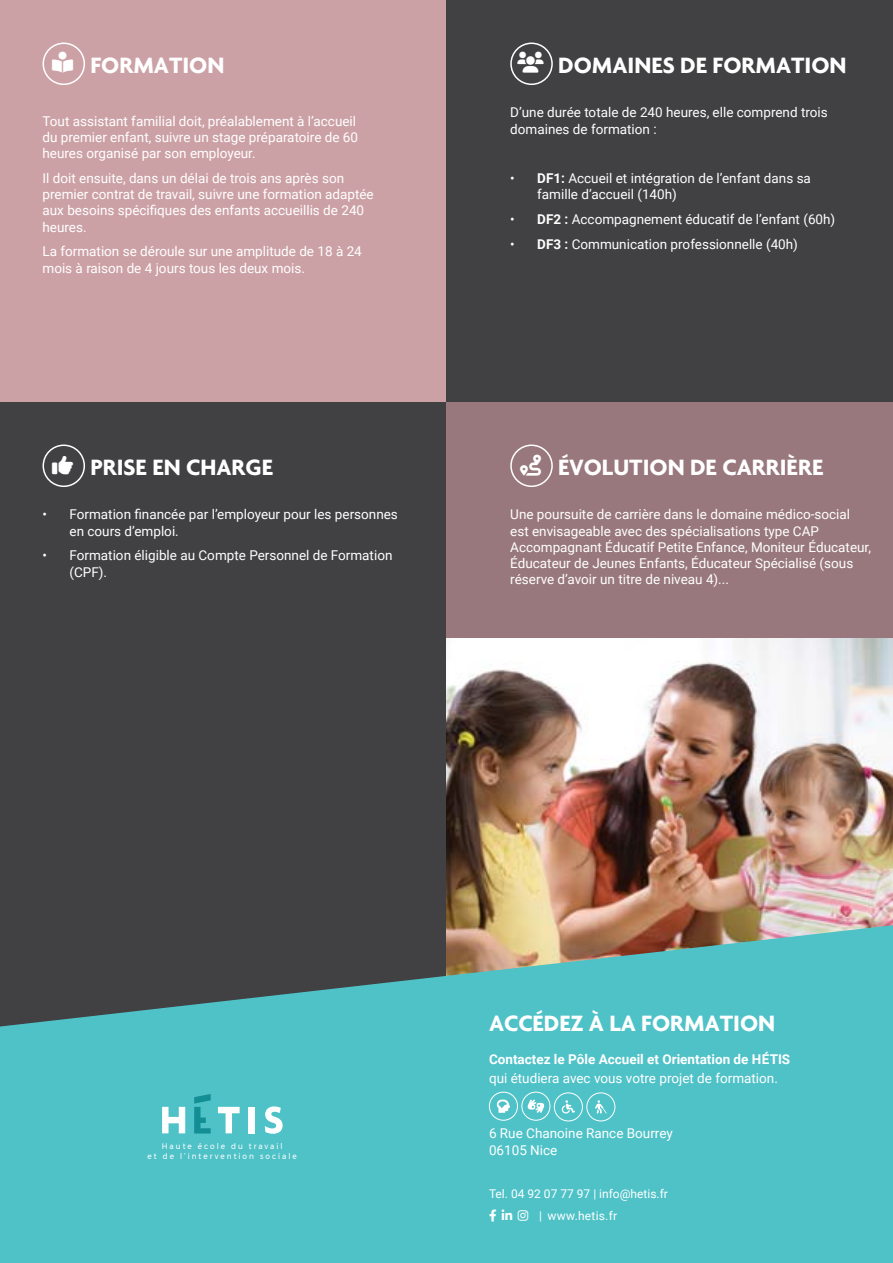
<style>
.page{position:relative;width:893px;height:1263px;background:#fff}
.page>*{position:absolute;margin:0;border:0;box-sizing:border-box;transform-origin:0 0}
.t1{font:700 24px "Agenda";color:#fff}
.t2{font:13.5px/16.2px "Roboto";color:#fff}
.t3{font:700 13.5px "Roboto";color:#fff}
.t4{font:12px/23px "Roboto";color:#fff;text-align:center}
.t5{font:8.1px/9.8px "Montserrat";letter-spacing:.275em;color:#fff;text-align:center;scale:.9 1}
.s1{font-weight:700}
</style>
<div class="page">
<div style="left:0;top:0;width:446px;height:402px;background:#cca1a6"></div>
<div style="left:43px;top:43px;width:42px;height:42px;border:2px solid #fff;border-radius:50%"></div>
<div style="left:0;top:402px;width:446px;height:681px;background:#414042"></div>
<div style="left:43px;top:444px;width:42px;height:43px;border:2px solid #fff;border-radius:50%"></div>
<img style="left:446px;top:638px;width:447px;height:287px">
<div style="left:446px;top:0;width:447px;height:402px;background:#414042"></div>
<div style="left:510px;top:43px;width:43px;height:42px;border:2px solid #fff;border-radius:50%"></div>
<div style="left:446px;top:402px;width:447px;height:236px;background:#98787c"></div>
<div style="left:510px;top:444px;width:43px;height:43px;border:2px solid #fff;border-radius:50%"></div>
<svg style="left:0;top:925px;width:893px;height:338px;fill:#4fc2c8"></svg>
<svg style="left:162px;top:1107px;width:23px;height:26px"></svg>
<svg style="left:218px;top:1107px;width:22px;height:26px"></svg>
<div style="left:248px;top:1107px;width:7px;height:26px;background:#fff"></div>
<svg style="left:265px;top:1106px;width:18px;height:28px"></svg>
<svg style="left:194px;top:1094px;width:17px;height:39px"></svg>
<div style="left:554px;top:1092px;width:29px;height:29px;border:1px solid #fff;border-radius:50%"></div>
<svg style="left:562px;top:1100px;width:13px;height:13px"></svg>
<div style="left:489px;top:1092px;width:29px;height:28px;border:1px solid #fff;border-radius:50%"></div>
<svg style="left:497px;top:1099px;width:13px;height:14px"></svg>
<div style="left:586px;top:1092px;width:29px;height:29px;border:1px solid #fff;border-radius:50%"></div>
<svg style="left:595px;top:1100px;width:12px;height:13px"></svg>
<div style="left:521px;top:1092px;width:29px;height:28px;border:1px solid #fff;border-radius:50%"></div>
<svg style="left:528px;top:1099px;width:16px;height:14px"></svg>
<svg style="left:490px;top:1210px;width:6px;height:12px"></svg>
<svg style="left:502px;top:1209px;width:10px;height:11px"></svg>
<svg style="left:518px;top:1210px;width:10px;height:11px"></svg>
<h1 class="t1" style="left:90px;top:51px;width:136px">FORMATION</h1>
<p class="t2" style="left:43px;top:113px;width:317px">Tout assistant familial doit, préalablement à l’accueil du premier enfant, suivre un stage préparatoire de 60 heures organisé par son employeur.</p>
<p class="t2" style="left:43px;top:170px;width:333px">Il doit ensuite, dans un délai de trois ans après son premier contrat de travail, suivre une formation adaptée aux besoins spécifiques des enfants accueillis de 240 heures.</p>
<p class="t2" style="left:43px;top:243px;width:321px">La formation se déroule sur une amplitude de 18 à 24 mois à raison de 4 jours tous les deux mois.</p>
<h1 class="t1" style="left:90px;top:453px;width:184px">PRISE EN CHARGE</h1>
<p class="t2" style="left:70px;top:506px;width:330px;text-indent:-27px">• Formation financée par l’employeur pour les personnes en cours d’emploi.</p>
<p class="t2" style="left:70px;top:547px;width:324px;text-indent:-27px">• Formation éligible au Compte Personnel de Formation (CPF).</p>
<h1 class="t1" style="left:558px;top:51px;width:290px">DOMAINES DE FORMATION</h1>
<p class="t2" style="left:510px;top:104px;width:319px">D’une durée totale de 240 heures, elle comprend trois domaines de formation :</p>
<p class="t2" style="left:537px;top:170px;width:275px;text-indent:-27px">• <span class="s1">DF1:</span> Accueil et intégration de l’enfant dans sa famille d’accueil (140h)</p>
<p class="t2" style="left:510px;top:211px;width:327px">• <span class="s1">DF2 :</span> Accompagnement éducatif de l’enfant (60h)</p>
<p class="t2" style="left:510px;top:235px;width:289px">• <span class="s1">DF3 :</span> Communication professionnelle (40h)</p>
<h1 class="t1" style="left:558px;top:453px;width:267px">ÉVOLUTION DE CARRIÈRE</h1>
<p class="t2" style="left:510px;top:506px;width:362px">Une poursuite de carrière dans le domaine médico-social est envisageable avec des spécialisations type CAP Accompagnant Éducatif Petite Enfance, Moniteur Éducateur, Éducateur de Jeunes Enfants, Éducateur Spécialisé (sous réserve d’avoir un titre de niveau 4)...</p>
<p class="t5" style="left:148px;top:1141px;width:167px">Haute école du travail<br>et de l’intervention sociale</p>
<h1 class="t1" style="left:489px;top:1008px;width:288px">ACCÉDEZ À LA FORMATION</h1>
<p class="t3" style="left:489px;top:1049px;width:303px">Contactez le Pôle Accueil et Orientation de HÉTIS</p>
<p class="t2" style="left:489px;top:1070px;width:290px">qui étudiera avec vous votre projet de formation.</p>
<p class="t2" style="left:489px;top:1125px;width:185px">6 Rue Chanoine Rance Bourrey<br>06105 Nice</p>
<p class="t4" style="left:489px;top:1181px;width:180px">Tel. 04 92 07 77 97 | info@hetis.fr | www.hetis.fr</p>
</div>
